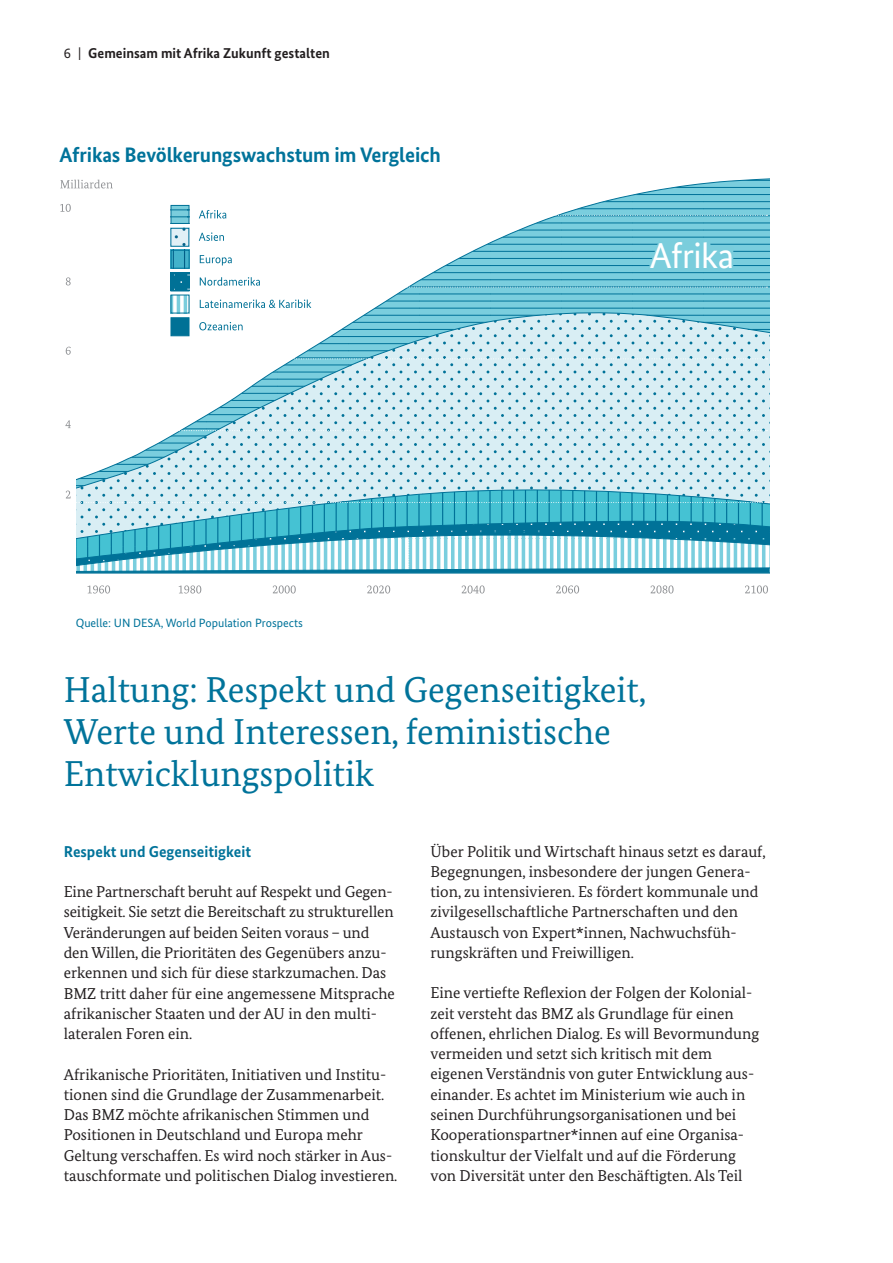
<style>
.page{position:relative;width:893px;height:1263px;background:#fff}
.page>*{position:absolute;margin:0;border:0;box-sizing:border-box;transform-origin:0 0}
.H2_Unterkapitel-Über{font:36px/42px "Bundes Serif";color:#00739a}
.t1{font:36px "Bundes Sans";letter-spacing:-.015em;color:#fff}
.t2{font:700 21px "Bundes Sans";letter-spacing:-.01em;color:#00739a}
.bmz_04_Copytext{font:15.75px/20.2px "Bundes Serif";color:#231f20}
.bmz_04_Copytext-2{font:700 15.75px "Bundes Sans";color:#00739a}
.t3{font:700 14.25px "Bundes Sans";color:#231f20}
.t4{font:12px "Bundes Sans";color:#00739a}
.s1{font-weight:400}
</style>
<div class="page">
<svg style="left:72px;top:178px;width:698px;height:26px"></svg>
<svg style="left:60px;top:180px;width:53px;height:8px"></svg>
<svg style="left:87px;top:585px;width:23px;height:8px"></svg>
<svg style="left:179px;top:585px;width:22px;height:8px"></svg>
<svg style="left:273px;top:585px;width:23px;height:8px"></svg>
<svg style="left:367px;top:585px;width:23px;height:8px"></svg>
<svg style="left:462px;top:585px;width:23px;height:8px"></svg>
<svg style="left:556px;top:585px;width:23px;height:8px"></svg>
<svg style="left:651px;top:585px;width:23px;height:8px"></svg>
<svg style="left:745px;top:585px;width:23px;height:8px"></svg>
<svg style="left:60px;top:204px;width:710px;height:370px"></svg>
<p class="t3" style="left:64px;top:44px;width:268px"><span class="s1">6 |</span> Gemeinsam mit Afrika Zukunft gestalten</p>
<h2 class="t2" style="left:60px;top:142px;width:383px">Afrikas Bevölkerungswachstum im Vergleich</h2>
<p class="t4" style="left:76px;top:615px;width:229px">Quelle: UN DESA, World Population Prospects</p>
<h1 class="t1" style="left:650px;top:233px;width:86px">Afrika</h1>
<h2 class="H2_Unterkapitel-Über" style="left:64px;top:669px;width:584px">Haltung: Respekt und Gegenseitigkeit,<br>Werte und Interessen, feministische<br>Entwicklungspolitik</h2>
<p class="bmz_04_Copytext-2" style="left:64px;top:842px;width:189px">Respekt und Gegenseitigkeit</p>
<p class="bmz_04_Copytext" style="left:64px;top:881px;width:333px">Eine Partnerschaft beruht auf Respekt und Gegen&shy;seitigkeit. Sie setzt die Bereitschaft zu strukturellen Veränderungen auf beiden Seiten voraus – und den Willen, die Prioritäten des Gegenübers anzu&shy;erkennen und sich für diese starkzumachen. Das BMZ tritt daher für eine angemessene Mitsprache afrikanischer Staaten und der AU in den multi&shy;lateralen Foren ein.</p>
<p class="bmz_04_Copytext" style="left:64px;top:1064px;width:335px">Afrikanische Prioritäten, Initiativen und Institu&shy;tionen sind die Grundlage der Zusammenarbeit.<br>Das BMZ möchte afrikanischen Stimmen und Positionen in Deutschland und Europa mehr Geltung verschaffen. Es wird noch stärker in Aus&shy;tauschformate und politischen Dialog investieren.</p>
<p class="bmz_04_Copytext" style="left:431px;top:841px;width:337px">Über Politik und Wirtschaft hinaus setzt es darauf, Begegnungen, insbesondere der jungen Genera&shy;tion, zu intensivieren. Es fördert kommunale und zivilgesellschaftliche Partnerschaften und den Austausch von Expert*innen, Nachwuchsfüh&shy;rungskräften und Freiwilligen.</p>
<p class="bmz_04_Copytext" style="left:431px;top:983px;width:330px">Eine vertiefte Reflexion der Folgen der Kolonial&shy;zeit versteht das BMZ als Grundlage für einen offenen, ehrlichen Dialog. Es will Bevormundung vermeiden und setzt sich kritisch mit dem eigenen Verständnis von guter Entwicklung aus&shy;einander. Es achtet im Ministerium wie auch in seinen Durchführungsorganisationen und bei Kooperationspartner*innen auf eine Organisa&shy;tionskultur der Vielfalt und auf die Förderung von Diversität unter den Beschäftigten. Als Teil</p>
</div>
